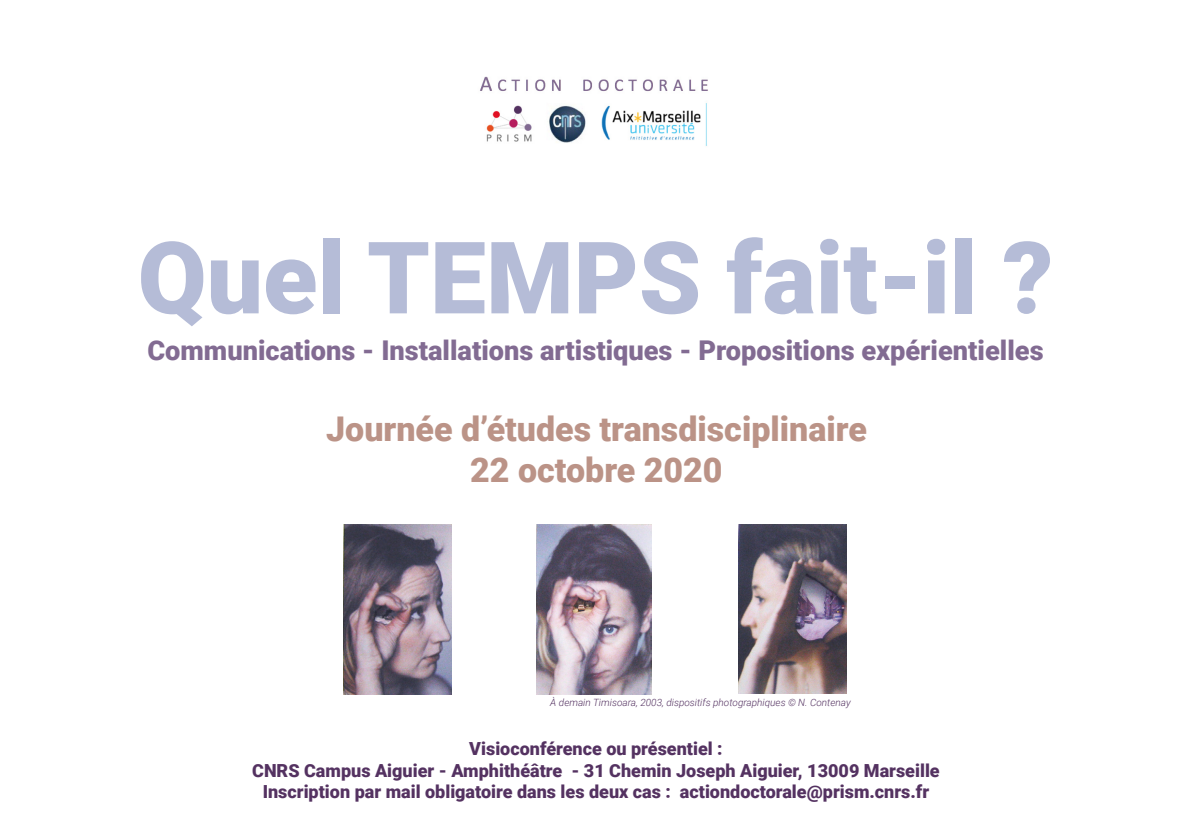
<style>
.page{position:relative;width:1191px;height:840px;background:#fff}
.page>*{position:absolute;margin:0;border:0;box-sizing:border-box;transform-origin:0 0}
.t1{font:900 100px "Roboto";color:#b5bcd7}
.t2{font:900 34px/40.8px "Roboto";color:#bb9387;text-align:center}
.t3{font:900 27.2px "Roboto";color:#826b92}
.t4{font:900 18px/21.6px "Roboto";color:#543261;text-align:center}
.t5{font:italic 300 10px "Roboto";color:#543261}
</style>
<div class="page">
<img style="left:480px;top:76px;width:228px;height:70px">
<img style="left:343px;top:524px;width:109px;height:170px">
<img style="left:537px;top:524px;width:115px;height:170px">
<img style="left:738px;top:524px;width:108px;height:169px">
<h1 class="t1" style="left:138px;top:207px;width:917px">Quel TEMPS fait-il ?</h1>
<h3 class="t3" style="left:147px;top:331px;width:897px">Communications - Installations artistiques - Propositions expérientielles</h3>
<h2 class="t2" style="left:326px;top:407px;width:542px">Journée d’études transdisciplinaire<br>22 octobre 2020</h2>
<p class="t5" style="left:550px;top:695px;width:302px">à demain Timisoara, 2003, dispositifs photographiques © N. Contenay</p>
<p class="t4" style="left:252px;top:736px;width:689px">Visioconférence ou présentiel :<br>CNRS Campus Aiguier - Amphithéâtre - 31 Chemin Joseph Aiguier, 13009 Marseille<br>Inscription par mail obligatoire dans les deux cas : actiondoctorale@prism.cnrs.fr</p>
</div>
